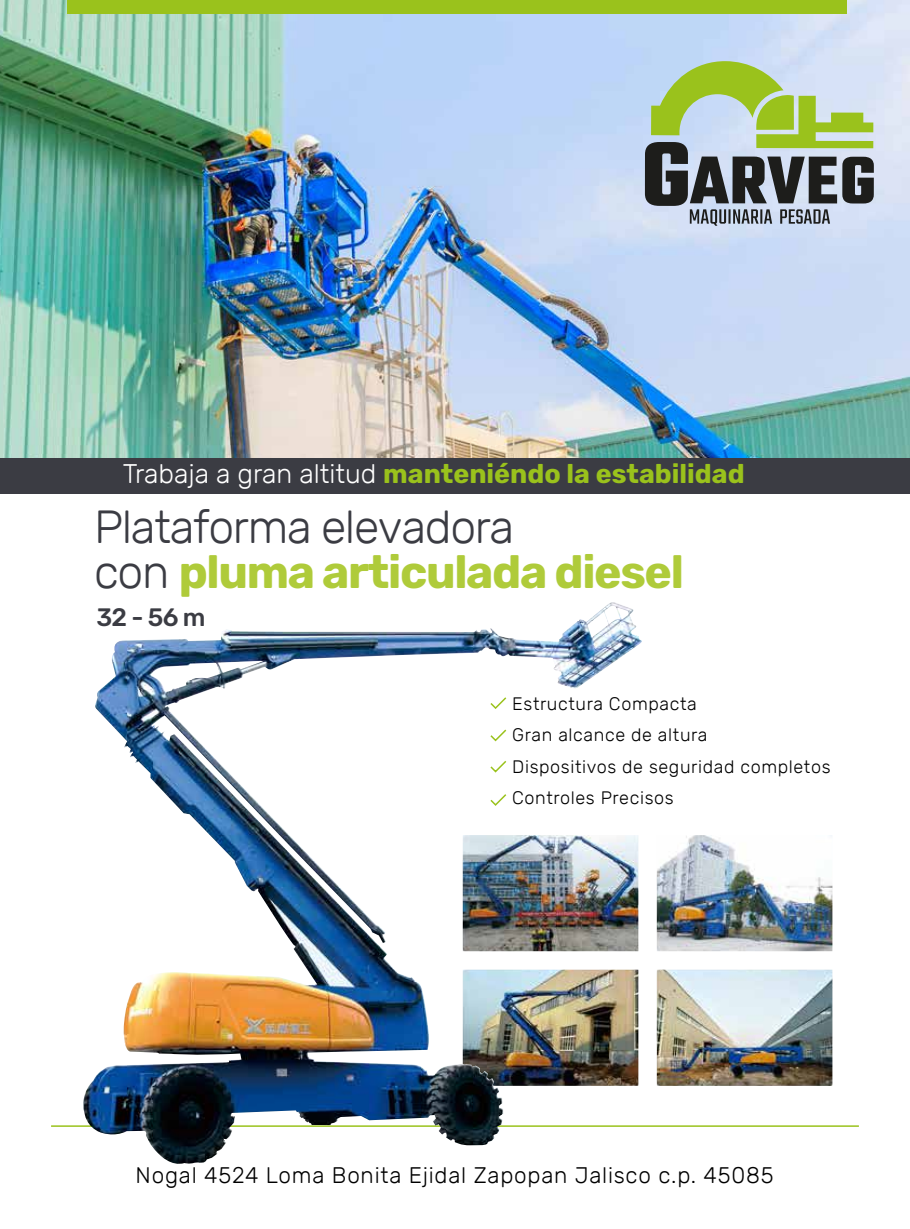
<style>
.page{position:relative;width:910px;height:1229px;background:#fff}
.page>*{position:absolute;margin:0;border:0;box-sizing:border-box;transform-origin:0 0}
.t1{font:300 46.2px/45px "Rubik";letter-spacing:-.03em;color:#3b3c43}
.t2{font:700 26.85px "Rubik";color:#9ac21c}
.t3{font:500 25.2px "Rubik";color:#3b3c43}
.t4{font:300 22.5px "Rubik";letter-spacing:.035em;color:#000}
.t5{font:300 18px/31.5px "Rubik";letter-spacing:.035em;color:#000}
.s1{font-weight:300;color:#fff}
.s2{font-weight:700;color:#afcb3a}
</style>
<div class="page">
<hr style="left:51px;top:1125px;width:808px;height:2px;background:#9ac21c">
<div style="left:0;top:457px;width:910px;height:37px;background:#3b3c43"></div>
<img style="left:0;top:0;width:910px;height:457px">
<svg style="left:645px;top:61px;width:229px;height:165px;background:#9aaa92"></svg>
<div style="left:67px;top:0;width:779px;height:14px;background:#9ac21c"></div>
<img style="left:608px;top:835px;width:224px;height:251px">
<img style="left:79px;top:604px;width:529px;height:560px">
<h2 class="t2" style="left:123px;top:458px;width:623px"><span class="s1">Trabaja a gran altitud</span> manteniéndo la estabilidad</h2>
<h1 class="t1" style="left:94px;top:505px;width:591px">Plataforma elevadora<br>con <span class="s2">pluma articulada diesel</span></h1>
<h3 class="t3" style="left:96px;top:603px;width:111px">32 - 56 m</h3>
<p class="t5" style="left:512px;top:688px;width:320px">Estructura Compacta<br>Gran alcance de altura<br>Dispositivos de seguridad completos<br>Controles Precisos</p>
<p class="t4" style="left:136px;top:1163px;width:639px">Nogal 4524 Loma Bonita Ejidal Zapopan Jalisco c.p. 45085</p>
</div>
